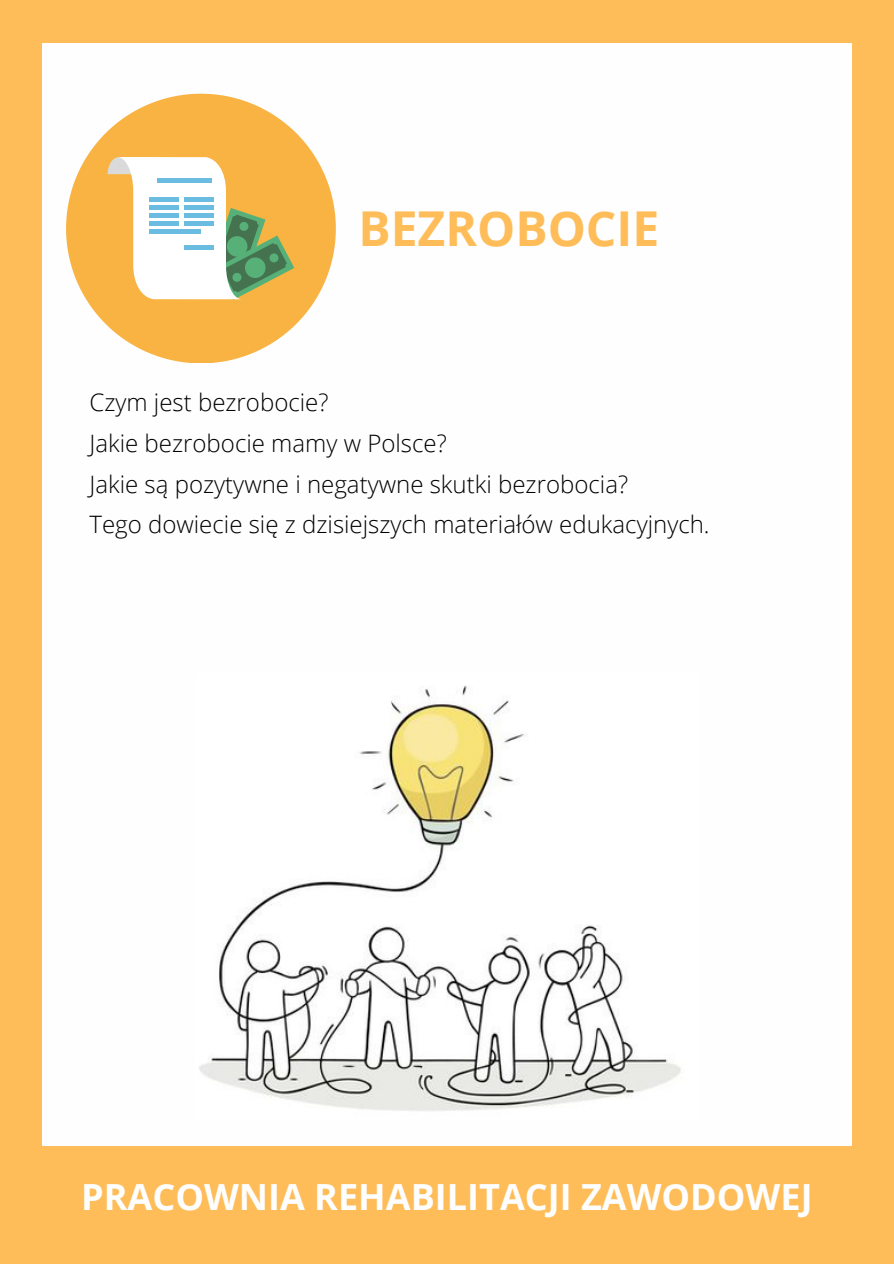
<style>
.page{position:relative;width:894px;height:1264px;background:#fff}
.page>*{position:absolute;margin:0;border:0;box-sizing:border-box;transform-origin:0 0}
.t1{font:700 48px "Open Sans";color:#ffbd59}
.t2{font:700 36px "Open Sans";color:#fdfefd}
.t3{font:300 24px "Open Sans";color:#000}
</style>
<div class="page">
<div style="left:0;top:0;width:893px;height:1263px;background:#ffbd59"></div>
<div style="left:43px;top:43px;width:808px;height:1102px;background:#fdfefd"></div>
<img style="left:199px;top:685px;width:482px;height:426px">
<svg style="left:66px;top:94px;width:269px;height:269px;fill:#f9b342"></svg>
<svg style="left:108px;top:157px;width:186px;height:143px"></svg>
<div style="left:157px;top:178px;width:55px;height:5px;background:#6abce1"></div>
<div style="left:150px;top:197px;width:29px;height:5px;background:#6abce1"></div>
<div style="left:184px;top:197px;width:30px;height:5px;background:#6abce1"></div>
<div style="left:150px;top:205px;width:29px;height:5px;background:#6abce1"></div>
<div style="left:184px;top:205px;width:30px;height:5px;background:#6abce1"></div>
<div style="left:150px;top:213px;width:29px;height:5px;background:#6abce1"></div>
<div style="left:184px;top:213px;width:30px;height:5px;background:#6abce1"></div>
<div style="left:150px;top:221px;width:29px;height:5px;background:#6abce1"></div>
<div style="left:150px;top:229px;width:51px;height:5px;background:#6abce1"></div>
<div style="left:184px;top:221px;width:30px;height:5px;background:#6abce1"></div>
<hr style="left:184px;top:245px;width:30px;height:4px;background:#6abce1">
<p class="t1" style="left:358px;top:195px;width:302px">BEZROBOCIE</p>
<p class="t3" style="left:89px;top:386px;width:240px">Czym jest bezrobocie?</p>
<p class="t3" style="left:89px;top:426px;width:359px">Jakie bezrobocie mamy w Polsce?</p>
<p class="t3" style="left:89px;top:467px;width:540px">Jakie są pozytywne i negatywne skutki bezrobocia?</p>
<p class="t3" style="left:89px;top:507px;width:621px">Tego dowiecie się z dzisiejszych materiałów edukacyjnych.</p>
<p class="t2" style="left:81px;top:1171px;width:732px">PRACOWNIA REHABILITACJI ZAWODOWEJ</p>
</div>
